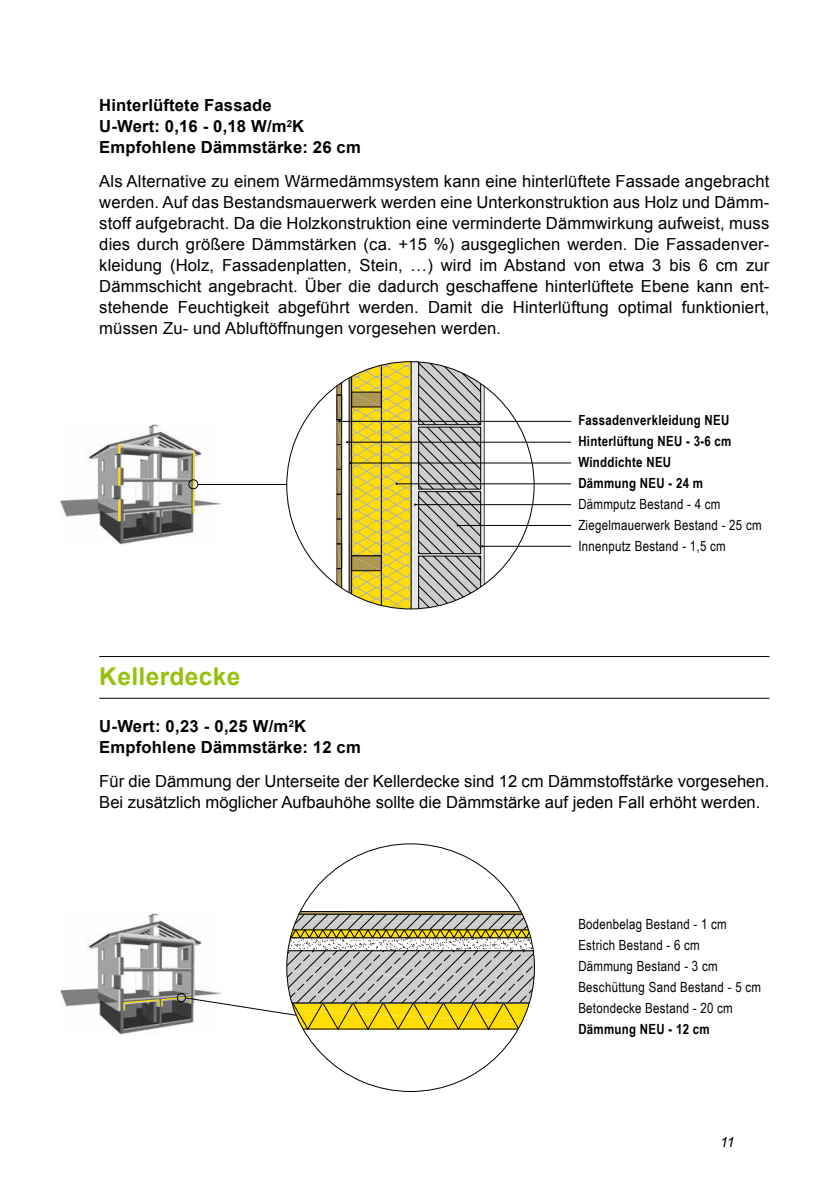
<style>
.page{position:relative;width:834px;height:1191px;background:#fff}
.page>*{position:absolute;margin:0;border:0;box-sizing:border-box;transform-origin:0 0}
.t1{font:700 24.5px "Arial";letter-spacing:.015em;color:#97bf0d}
.t2{font:16.62px/21px "Arial";color:#000;text-align:justify}
.t3{font:700 16.62px/21px "Arial";letter-spacing:.01em;color:#000}
.t4{font:14px/21px "Arial Narrow";letter-spacing:.02em;color:#000}
.t5{font:700 14px/21px "Arial Narrow";letter-spacing:.02em;color:#000}
.t6{font:italic 14px "Arial";color:#000}
</style>
<div class="page">
<img style="left:60px;top:929px;width:86px;height:105px">
<img style="left:60px;top:424px;width:161px;height:121px">
<svg style="left:118px;top:443px;width:2px;height:10px"></svg>
<svg style="left:118px;top:467px;width:2px;height:18px"></svg>
<hr style="left:118px;top:499px;width:2px;height:22px;background:#fd0">
<svg style="left:192px;top:451px;width:2px;height:62px"></svg>
<div style="left:188px;top:479px;width:10px;height:10px;border:1px solid #000;border-radius:50%"></div>
<hr style="left:197px;top:484px;width:94px;height:1px;background:#000">
<hr style="left:339px;top:421px;width:232px;height:1px;background:#000">
<hr style="left:347px;top:442px;width:224px;height:1px;background:#000">
<hr style="left:350px;top:463px;width:221px;height:1px;background:#000">
<hr style="left:396px;top:483px;width:175px;height:1px;background:#000">
<hr style="left:415px;top:504px;width:156px;height:1px;background:#000">
<hr style="left:482px;top:546px;width:89px;height:1px;background:#000">
<hr style="left:457px;top:525px;width:114px;height:1px;background:#000">
<svg style="left:336px;top:362px;width:148px;height:247px;background:#c1b779"></svg>
<svg style="left:124px;top:911px;width:411px;height:119px"></svg>
<hr style="left:99px;top:656px;width:670px;height:1px;background:#000">
<hr style="left:99px;top:698px;width:670px;height:1px;background:#000">
<p class="t3" style="left:99px;top:95px;width:263px">Hinterlüftete Fassade<br>U-Wert: 0,16 - 0,18 W/m<sup>2</sup>K<br>Empfohlene Dämmstärke: 26 cm</p>
<p class="t2" style="left:99px;top:170px;width:671px">Als Alternative zu einem Wärmedämmsystem kann eine hinterlüftete Fassade angebracht werden. Auf das Bestandsmauerwerk werden eine Unterkonstruktion aus Holz und Dämm&shy;stoff aufgebracht. Da die Holzkonstruktion eine verminderte Dämmwirkung aufweist, muss dies durch größere Dämmstärken (ca. +15 %) ausgeglichen werden. Die Fassadenver&shy;kleidung (Holz, Fassadenplatten, Stein, …) wird im Abstand von etwa 3 bis 6 cm zur Dämmschicht angebracht. Über die dadurch geschaffene hinterlüftete Ebene kann ent&shy;stehende Feuchtigkeit abgeführt werden. Damit die Hinterlüftung optimal funktioniert, müssen Zu- und Abluftöffnungen vorgesehen werden.</p>
<p class="t5" style="left:578px;top:408px;width:155px">Fassadenverkleidung NEU<br>Hinterlüftung NEU - 3-6 cm<br>Winddichte NEU<br>Dämmung NEU - 24 m</p>
<p class="t4" style="left:578px;top:492px;width:185px">Dämmputz Bestand - 4 cm<br>Ziegelmauerwerk Bestand - 25 cm<br>Innenputz Bestand - 1,5 cm</p>
<h1 class="t1" style="left:99px;top:660px;width:143px">Kellerdecke</h1>
<p class="t3" style="left:99px;top:716px;width:263px">U-Wert: 0,23 - 0,25 W/m<sup>2</sup>K<br>Empfohlene Dämmstärke: 12 cm</p>
<p class="t2" style="left:99px;top:770px;width:671px">Für die Dämmung der Unterseite der Kellerdecke sind 12 cm Dämmstoffstärke vorgesehen.<br>Bei zusätzlich möglicher Aufbauhöhe sollte die Dämmstärke auf jeden Fall erhöht werden.</p>
<p class="t4" style="left:578px;top:913px;width:184px">Bodenbelag Bestand - 1 cm<br>Estrich Bestand - 6 cm<br>Dämmung Bestand - 3 cm<br>Beschüttung Sand Bestand - 5 cm<br>Betondecke Bestand - 20 cm</p>
<p class="t5" style="left:578px;top:1018px;width:133px">Dämmung NEU - 12 cm</p>
<p class="t6" style="left:720px;top:1132px;width:16px">11</p>
</div>
